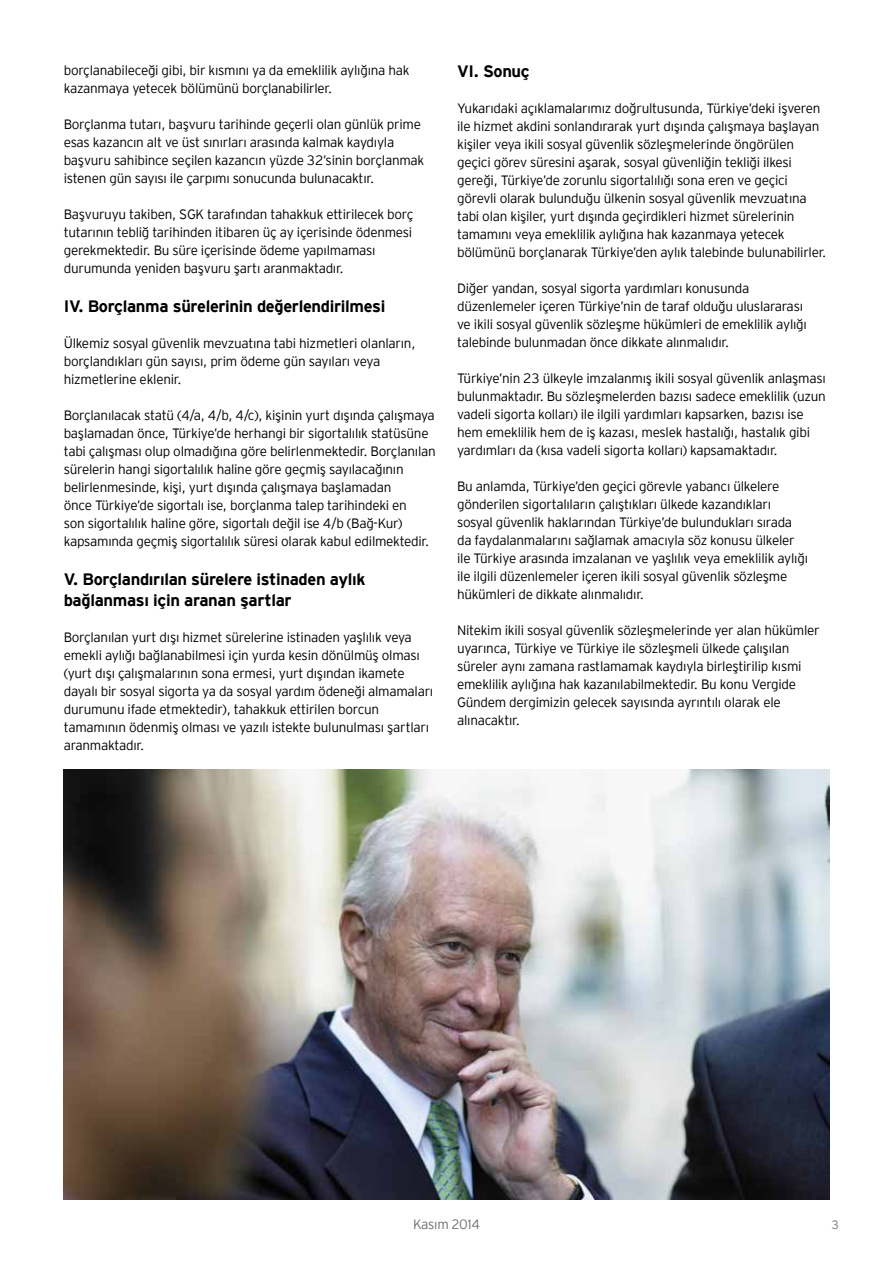
<style>
.page{position:relative;width:893px;height:1263px;background:#fff}
.page>*{position:absolute;margin:0;border:0;box-sizing:border-box;transform-origin:0 0}
.t1{font:700 16.5px/21px "EY Interstate";letter-spacing:-.02em;color:#000}
.t2{font:300 13.5px/18px "EY Interstate";letter-spacing:-.02em;color:#000}
.t3{font:300 13.5px "EY Interstate";letter-spacing:-.02em;color:#6d6e71}
.t4{font:12.3px "EY Interstate";color:#939598}
</style>
<div class="page">
<img style="left:64px;top:770px;width:765px;height:429px">
<p class="t2" style="left:64px;top:60px;width:347px">borçlanabileceği gibi, bir kısmını ya da emeklilik aylığına hak kazanmaya yetecek bölümünü borçlanabilirler.</p>
<p class="t2" style="left:64px;top:114px;width:362px">Borçlanma tutarı, başvuru tarihinde geçerli olan günlük prime esas kazancın alt ve üst sınırları arasında kalmak kaydıyla başvuru sahibince seçilen kazancın yüzde 32’sinin borçlanmak istenen gün sayısı ile çarpımı sonucunda bulunacaktır.</p>
<p class="t2" style="left:64px;top:204px;width:351px">Başvuruyu takiben, SGK tarafından tahakkuk ettirilecek borç tutarının tebliğ tarihinden itibaren üç ay içerisinde ödenmesi gerekmektedir. Bu süre içerisinde ödeme yapılmaması durumunda yeniden başvuru şartı aranmaktadır.</p>
<p class="t1" style="left:64px;top:294px;width:323px">IV. Borçlanma sürelerinin değerlendirilmesi</p>
<p class="t2" style="left:64px;top:333px;width:353px">Ülkemiz sosyal güvenlik mevzuatına tabi hizmetleri olanların, borçlandıkları gün sayısı, prim ödeme gün sayıları veya hizmetlerine eklenir.</p>
<p class="t2" style="left:64px;top:405px;width:374px">Borçlanılacak statü (4/a, 4/b, 4/c), kişinin yurt dışında çalışmaya başlamadan önce, Türkiye’de herhangi bir sigortalılık statüsüne tabi çalışması olup olmadığına göre belirlenmektedir. Borçlanılan sürelerin hangi sigortalılık haline göre geçmiş sayılacağının belirlenmesinde, kişi, yurt dışında çalışmaya başlamadan<br>önce Türkiye’de sigortalı ise, borçlanma talep tarihindeki en<br>son sigortalılık haline göre, sigortalı değil ise 4/b (Bağ-Kur) kapsamında geçmiş sigortalılık süresi olarak kabul edilmektedir.</p>
<p class="t1" style="left:64px;top:567px;width:303px">V. Borçlandırılan sürelere istinaden aylık bağlanması için aranan şartlar</p>
<p class="t2" style="left:64px;top:627px;width:371px">Borçlanılan yurt dışı hizmet sürelerine istinaden yaşlılık veya emekli aylığı bağlanabilmesi için yurda kesin dönülmüş olması (yurt dışı çalışmalarının sona ermesi, yurt dışından ikamete dayalı bir sosyal sigorta ya da sosyal yardım ödeneği almamaları durumunu ifade etmektedir), tahakkuk ettirilen borcun tamamının ödenmiş olması ve yazılı istekte bulunulması şartları aranmaktadır.</p>
<p class="t1" style="left:457px;top:60px;width:74px">VI. Sonuç</p>
<p class="t2" style="left:457px;top:98px;width:371px">Yukarıdaki açıklamalarımız doğrultusunda, Türkiye’deki işveren ile hizmet akdini sonlandırarak yurt dışında çalışmaya başlayan kişiler veya ikili sosyal güvenlik sözleşmelerinde öngörülen geçici görev süresini aşarak, sosyal güvenliğin tekliği ilkesi gereği, Türkiye’de zorunlu sigortalılığı sona eren ve geçici görevli olarak bulunduğu ülkenin sosyal güvenlik mevzuatına tabi olan kişiler, yurt dışında geçirdikleri hizmet sürelerinin tamamını veya emeklilik aylığına hak kazanmaya yetecek bölümünü borçlanarak Türkiye’den aylık talebinde bulunabilirler.</p>
<p class="t2" style="left:457px;top:278px;width:351px">Diğer yandan, sosyal sigorta yardımları konusunda düzenlemeler içeren Türkiye’nin de taraf olduğu uluslararası ve ikili sosyal güvenlik sözleşme hükümleri de emeklilik aylığı talebinde bulunmadan önce dikkate alınmalıdır.</p>
<p class="t2" style="left:457px;top:368px;width:370px">Türkiye’nin 23 ülkeyle imzalanmış ikili sosyal güvenlik anlaşması bulunmaktadır. Bu sözleşmelerden bazısı sadece emeklilik (uzun vadeli sigorta kolları) ile ilgili yardımları kapsarken, bazısı ise hem emeklilik hem de iş kazası, meslek hastalığı, hastalık gibi yardımları da (kısa vadeli sigorta kolları) kapsamaktadır.</p>
<p class="t2" style="left:457px;top:476px;width:352px">Bu anlamda, Türkiye’den geçici görevle yabancı ülkelere gönderilen sigortalıların çalıştıkları ülkede kazandıkları sosyal güvenlik haklarından Türkiye’de bulundukları sırada da faydalanmalarını sağlamak amacıyla söz konusu ülkeler ile Türkiye arasında imzalanan ve yaşlılık veya emeklilik aylığı ile ilgili düzenlemeler içeren ikili sosyal güvenlik sözleşme hükümleri de dikkate alınmalıdır.</p>
<p class="t2" style="left:457px;top:620px;width:364px">Nitekim ikili sosyal güvenlik sözleşmelerinde yer alan hükümler uyarınca, Türkiye ve Türkiye ile sözleşmeli ülkede çalışılan süreler aynı zamana rastlamamak kaydıyla birleştirilip kısmi emeklilik aylığına hak kazanılabilmektedir. Bu konu Vergide Gündem dergimizin gelecek sayısında ayrıntılı olarak ele alınacaktır.</p>
<p class="t3" style="left:413px;top:1215px;width:68px">Kasım 2014</p>
<p class="t4" style="left:831px;top:1215px;width:9px">3</p>
</div>
